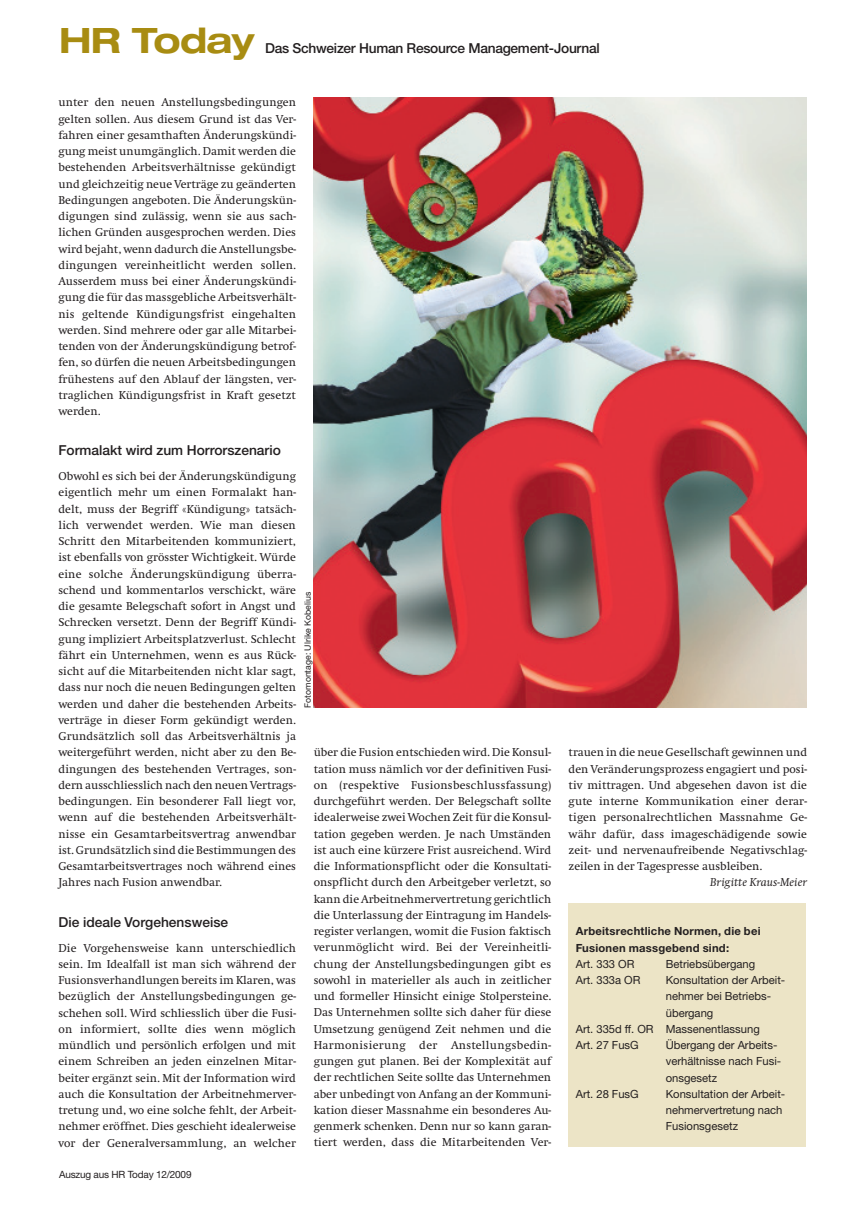
<style>
.page{position:relative;width:865px;height:1205px;background:#fff}
.page>*{position:absolute;margin:0;border:0;box-sizing:border-box;transform-origin:0 0}
.t1{font:700 expanded 35px "Helvetica Neue";letter-spacing:-.02em;color:#a88c12}
.t2{font:500 13.75px "Helvetica Neue LT";color:#231f20}
.t3{font:500 13.75px "Helvetica Neue";letter-spacing:-.02em;color:#231f20}
.t4{font:11.88px/16.2px "Swift EF";color:#231f20;text-align:justify}
.t5{font:italic 11.88px "Swift EF";letter-spacing:.01em;color:#231f20}
.t6{font:11.25px/16.2px "Helvetica Neue LT";color:#231f20}
.t7{font:700 11.25px/16.2px "Helvetica Neue LT";letter-spacing:.02em;color:#231f20}
.t8{font:10px "Helvetica Neue";letter-spacing:-.02em;color:#231f20}
.t9{font:8.75px "Helvetica Neue LT";color:#231f20}
</style>
<div class="page">
<img style="left:314px;top:97px;width:492px;height:611px">
<div style="left:568px;top:903px;width:238px;height:244px;background:#ece4c6"></div>
<h1 class="t1" style="left:59px;top:19px;width:197px">HR Today</h1>
<p class="t3" style="left:265px;top:40px;width:336px">Das Schweizer Human Resource Management-Journal</p>
<p class="t4" style="left:58px;top:95px;width:239px">unter den neuen Anstellungsbedingungen gelten sollen. Aus diesem Grund ist das Ver&shy;fahren einer gesamthaften Änderungskündi&shy;gung meist unumgänglich. Damit werden die bestehenden Arbeitsverhältnisse gekündigt und gleichzeitig neue Verträge zu geänderten Bedingungen angeboten. Die Änderungskün&shy;digungen sind zulässig, wenn sie aus sach&shy;lichen Gründen ausgesprochen werden. Dies wird bejaht, wenn dadurch die Anstellungsbe&shy;dingungen vereinheitlicht werden sollen.<br>Ausserdem muss bei einer Änderungskündi&shy;gung die für das massgebliche Arbeitsverhält&shy;nis geltende Kündigungsfrist eingehalten werden. Sind mehrere oder gar alle Mitarbei&shy;tenden von der Änderungskündigung betrof&shy;fen, so dürfen die neuen Arbeitsbedingungen frühestens auf den Ablauf der längsten, ver&shy;traglichen Kündigungsfrist in Kraft gesetzt werden.</p>
<p class="t2" style="left:58px;top:442px;width:224px">Formalakt wird zum Horrorszenario</p>
<p class="t4" style="left:58px;top:468px;width:239px">Obwohl es sich bei der Änderungskündigung eigentlich mehr um einen Formalakt han&shy;delt, muss der Begriff «Kündigung» tatsäch&shy;lich verwendet werden. Wie man diesen Schritt den Mitarbeitenden kommuniziert, ist ebenfalls von grösster Wichtigkeit. Würde eine solche Änderungskündigung überra&shy;schend und kommentarlos verschickt, wäre die gesamte Belegschaft sofort in Angst und Schrecken versetzt. Denn der Begriff Kündi&shy;gung impliziert Arbeitsplatzverlust. Schlecht fährt ein Unternehmen, wenn es aus Rück&shy;sicht auf die Mitarbeitenden nicht klar sagt, dass nur noch die neuen Bedingungen gelten werden und daher die bestehenden Arbeits&shy;verträge in dieser Form gekündigt werden.<br>Grundsätzlich soll das Arbeitsverhältnis ja weitergeführt werden, nicht aber zu den Be&shy;dingungen des bestehenden Vertrages, son&shy;dern ausschliesslich nach den neuen Vertrags&shy;bedingungen. Ein besonderer Fall liegt vor, wenn auf die bestehenden Arbeitsverhält&shy;nisse ein Gesamtarbeitsvertrag anwendbar ist. Grundsätzlich sind die Bestimmungen des Gesamtarbeitsvertrages noch während eines Jahres nach Fusion anwendbar.</p>
<p class="t2" style="left:58px;top:913px;width:171px">Die ideale Vorgehensweise</p>
<p class="t4" style="left:58px;top:940px;width:239px">Die Vorgehensweise kann unterschiedlich sein. Im Idealfall ist man sich während der Fusionsverhandlungen bereits im Klaren, was bezüglich der Anstellungsbedingungen ge&shy;schehen soll. Wird schliesslich über die Fusi&shy;on informiert, sollte dies wenn möglich mündlich und persönlich erfolgen und mit einem Schreiben an jeden einzelnen Mitar&shy;beiter ergänzt sein. Mit der Information wird auch die Konsultation der Arbeitnehmerver&shy;tretung und, wo eine solche fehlt, der Arbeit&shy;nehmer eröffnet. Dies geschieht idealerweise vor der Generalversammlung, an welcher</p>
<p class="t9" style="left:302px;top:708px;width:117px;rotate:-90deg">Fotomontage: Ulrike Kobelius</p>
<p class="t4" style="left:314px;top:744px;width:239px">über die Fusion entschieden wird. Die Konsul&shy;tation muss nämlich vor der definitiven Fusi&shy;on (respektive Fusionsbeschlussfassung) durchgeführt werden. Der Belegschaft sollte idealerweise zwei Wochen Zeit für die Konsul&shy;tation gegeben werden. Je nach Umständen ist auch eine kürzere Frist ausreichend. Wird die Informationspflicht oder die Konsultati&shy;onspflicht durch den Arbeitgeber verletzt, so kann die Arbeitnehmervertretung gerichtlich die Unterlassung der Eintragung im Handels&shy;register verlangen, womit die Fusion faktisch verunmöglicht wird. Bei der Vereinheitli&shy;chung der Anstellungsbedingungen gibt es sowohl in materieller als auch in zeitlicher und formeller Hinsicht einige Stolpersteine.<br>Das Unternehmen sollte sich daher für diese Umsetzung genügend Zeit nehmen und die Harmonisierung der Anstellungsbedin&shy;gungen gut planen. Bei der Komplexität auf der rechtlichen Seite sollte das Unternehmen aber unbedingt von Anfang an der Kommuni&shy;kation dieser Massnahme ein besonderes Au&shy;genmerk schenken. Denn nur so kann garan&shy;tiert werden, dass die Mitarbeitenden Ver-</p>
<p class="t4" style="left:568px;top:744px;width:240px">trauen in die neue Gesellschaft gewinnen und den Veränderungsprozess engagiert und posi&shy;tiv mittragen. Und abgesehen davon ist die gute interne Kommunikation einer derar&shy;tigen personalrechtlichen Massnahme Ge&shy;währ dafür, dass imageschädigende sowie zeit- und nervenaufreibende Negativschlag&shy;zeilen in der Tagespresse ausbleiben.</p>
<p class="t5" style="left:710px;top:876px;width:98px">Brigitte Kraus-Meier</p>
<p class="t7" style="left:575px;top:923px;width:186px">Arbeitsrechtliche Normen, die bei<br>Fusionen massgebend sind:</p>
<p class="t6" style="left:575px;top:955px;width:60px">Art. 333 OR</p>
<p class="t6" style="left:665px;top:955px;width:91px">Betriebsübergang</p>
<p class="t6" style="left:575px;top:972px;width:66px">Art. 333a OR</p>
<p class="t6" style="left:665px;top:972px;width:121px">Konsultation der Arbeit-</p>
<p class="t6" style="left:665px;top:988px;width:107px">nehmer bei Betriebs-</p>
<p class="t6" style="left:665px;top:1004px;width:49px">übergang</p>
<p class="t6" style="left:575px;top:1020px;width:185px">Art. 335d ff. OR Massenentlassung</p>
<p class="t6" style="left:575px;top:1036px;width:65px">Art. 27 FusG</p>
<p class="t6" style="left:665px;top:1036px;width:117px">Übergang der Arbeits&shy;verhältnisse nach Fusi&shy;onsgesetz</p>
<p class="t6" style="left:575px;top:1085px;width:65px">Art. 28 FusG</p>
<p class="t6" style="left:665px;top:1085px;width:121px">Konsultation der Arbeit&shy;nehmervertretung nach<br>Fusionsgesetz</p>
<p class="t8" style="left:59px;top:1168px;width:134px">Auszug aus HR Today 12/2009</p>
</div>
